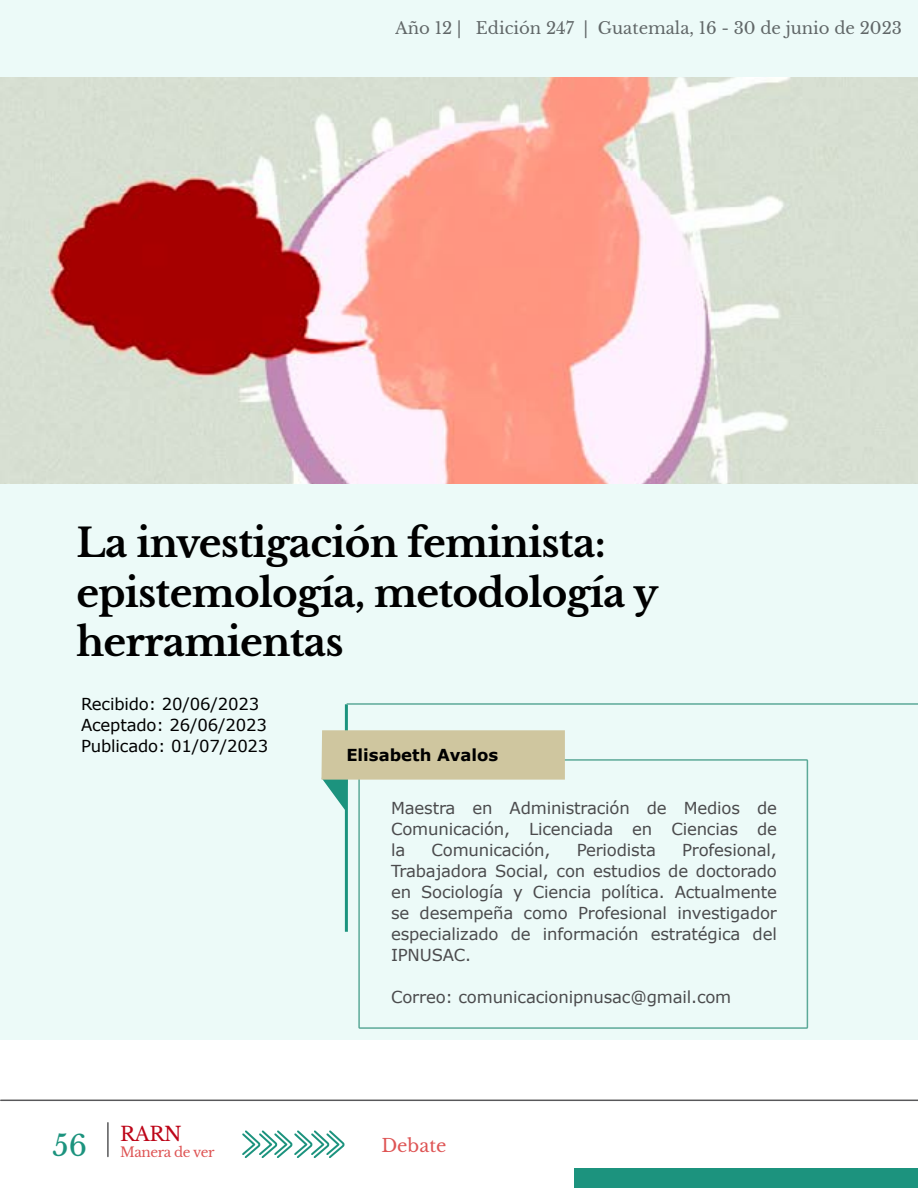
<style>
.page{position:relative;width:918px;height:1188px;background:#fff}
.page>*{position:absolute;margin:0;border:0;box-sizing:border-box;transform-origin:0 0}
.t1{font:700 39px/49.5px "Libre Baskerville";letter-spacing:-.02em;color:#000}
.t2{font:28.5px "Libre Baskerville";color:#1c937e}
.t3{font:19.5px "Libre Baskerville";color:#bd0518}
.t4{font:18px "Libre Baskerville";color:#de5454}
.t5{font:16.5px/21px "Verdana";letter-spacing:-.01em;color:#4b4b4d;text-align:justify}
.t6{font:16.5px/21px "Verdana";letter-spacing:-.01em;color:#000}
.t7{font:16.5px "Libre Baskerville";color:#696a6b}
.t8{font:700 16.5px "Verdana";color:#000}
.t9{font:13.5px "Libre Baskerville";letter-spacing:-.03em;color:#de5454}
</style>
<div class="page">
<div style="left:0;top:0;width:918px;height:1039px;background:#ecfaf8"></div>
<div style="left:574px;top:1168px;width:344px;height:20px;background:#1c937e"></div>
<svg style="left:242px;top:1130px;width:103px;height:28px"></svg>
<hr style="left:1px;top:1100px;width:917px;height:1px;background:#58585a">
<hr style="left:107px;top:1123px;width:2px;height:34px;background:#58585a">
<div style="left:358px;top:759px;width:450px;height:270px;border:2px solid #5ca998"></div>
<hr style="left:345px;top:704px;width:3px;height:228px;background:#1c937e">
<svg style="left:321px;top:730px;width:244px;height:80px"></svg>
<hr style="left:347px;top:703px;width:571px;height:2px;background:#5ca998">
<img style="left:0;top:77px;width:918px;height:406px">
<p class="t7" style="left:395px;top:18px;width:508px">Año 12 | Edición 247 | Guatemala, 16 - 30 de junio de 2023</p>
<h1 class="t1" style="left:77px;top:519px;width:583px">La investigación feminista: epistemología, metodología y herramientas</h1>
<p class="t6" style="left:81px;top:693px;width:189px">Recibido: 20/06/2023<br>Aceptado: 26/06/2023<br>Publicado: 01/07/2023</p>
<p class="t8" style="left:346px;top:744px;width:154px">Elisabeth Avalos</p>
<p class="t5" style="left:391px;top:797px;width:387px">Maestra en Administración de Medios de Comunicación, Licenciada en Ciencias de la</p>
<p class="t5" style="left:431px;top:839px;width:121px">Comunicación,</p>
<p class="t5" style="left:577px;top:839px;width:81px">Periodista</p>
<p class="t5" style="left:391px;top:839px;width:387px;text-indent:291px">Profesional, Trabajadora Social, con estudios de doctorado en Sociología y Ciencia política. Actualmente se desempeña como Profesional investigador especializado de información estratégica del IPNUSAC.</p>
<p class="t5" style="left:391px;top:986px;width:342px">Correo: comunicacionipnusac@gmail.com</p>
<p class="t3" style="left:120px;top:1122px;width:63px">RARN</p>
<h2 class="t2" style="left:53px;top:1128px;width:36px">56</h2>
<p class="t4" style="left:381px;top:1134px;width:67px">Debate</p>
<p class="t9" style="left:120px;top:1144px;width:96px">Manera de ver</p>
</div>
